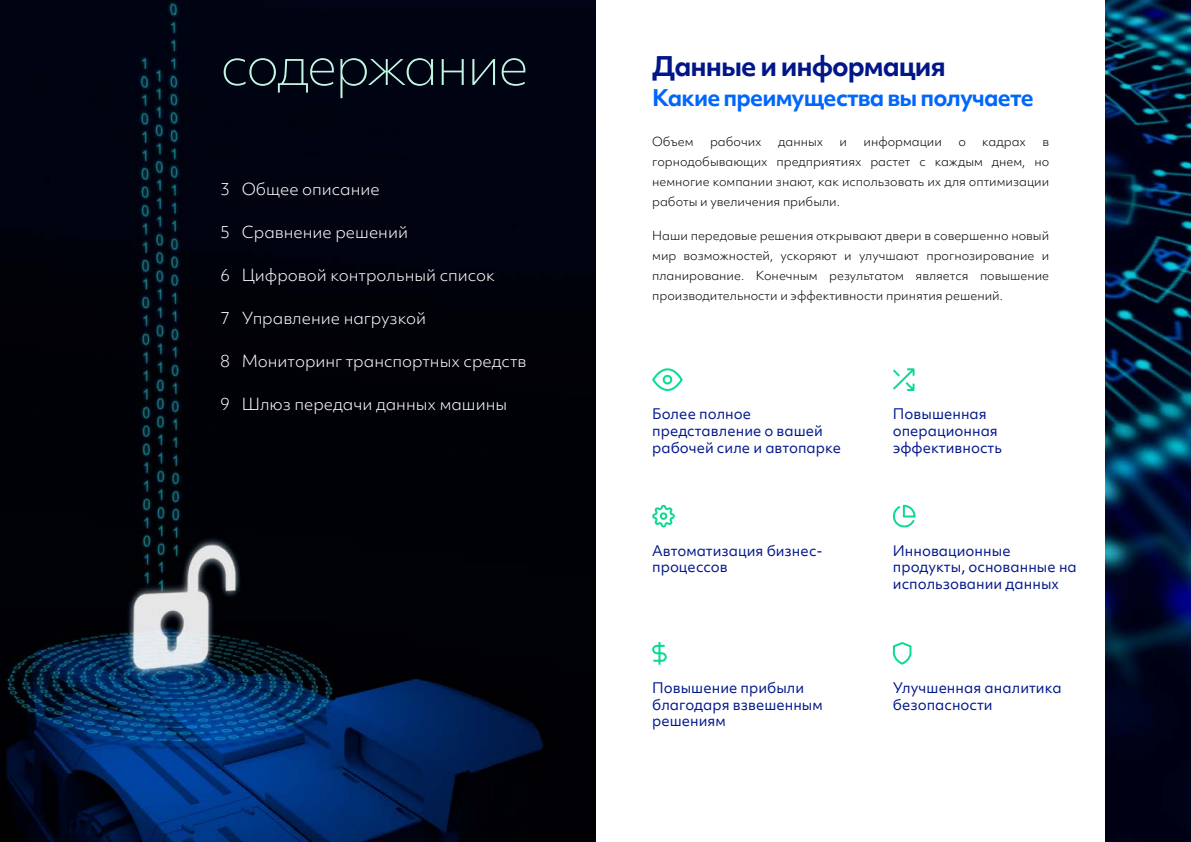
<style>
.page{position:relative;width:1191px;height:842px;background:#fff}
.page>*{position:absolute;margin:0;border:0;box-sizing:border-box;transform-origin:0 0}
.t1{font:100 54px "Objektiv Mk 2";letter-spacing:-.04em;color:#c2f6e3}
.t2{font:700 26px "Objektiv Mk 2";letter-spacing:-.04em;color:#001689}
.t3{font:700 22px "Objektiv Mk 2";letter-spacing:-.04em;color:#0066fc}
.t4{font:300 16px "Objektiv Mk 2";color:#fff}
.t5{font:14px/16.8px "Objektiv Mk 2";color:#001689}
.t6{font:300 12px/20px "Objektiv Mk 2";color:#000;text-align:justify}
</style>
<div class="page">
<img style="left:1106px;top:0;width:85px;height:842px">
<img style="left:0;top:0;width:595px;height:842px">
<svg style="left:652px;top:368px;width:31px;height:23px"></svg>
<svg style="left:893px;top:368px;width:22px;height:23px"></svg>
<svg style="left:652px;top:504px;width:23px;height:24px"></svg>
<svg style="left:892px;top:504px;width:24px;height:24px"></svg>
<svg style="left:652px;top:642px;width:15px;height:23px"></svg>
<svg style="left:892px;top:642px;width:20px;height:23px"></svg>
<h1 class="t1" style="left:220px;top:28px;width:310px">содержание</h1>
<h2 class="t2" style="left:652px;top:48px;width:295px">Данные и информация</h2>
<h3 class="t3" style="left:652px;top:82px;width:383px">Какие преимущества вы получаете</h3>
<p class="t6" style="left:652px;top:131px;width:43px">Объем</p>
<p class="t6" style="left:710px;top:131px;width:53px">рабочих</p>
<p class="t6" style="left:778px;top:131px;width:47px">данных</p>
<p class="t6" style="left:839px;top:131px;width:9px">и</p>
<p class="t6" style="left:863px;top:131px;width:80px">информации</p>
<p class="t6" style="left:958px;top:131px;width:9px">о</p>
<p class="t6" style="left:982px;top:131px;width:45px">кадрах</p>
<p class="t6" style="left:652px;top:131px;width:398px;text-indent:390px">в горнодобывающих предприятиях растет с каждым днем, но немногие компании знают, как использовать их для оптимизации работы и увеличения прибыли.</p>
<p class="t6" style="left:652px;top:226px;width:398px">Наши передовые решения открывают двери в совершенно новый мир возможностей, ускоряют и улучшают прогнозирование и планирование. Конечным результатом является повышение производительности и эффективности принятия решений.</p>
<h3 class="t4" style="left:220px;top:178px;width:161px">3 Общее описание</h3>
<h3 class="t4" style="left:220px;top:221px;width:189px">5 Сравнение решений</h3>
<h3 class="t4" style="left:220px;top:264px;width:276px">6 Цифровой контрольный список</h3>
<h3 class="t4" style="left:220px;top:307px;width:207px">7 Управление нагрузкой</h3>
<h3 class="t4" style="left:220px;top:350px;width:308px">8 Мониторинг транспортных средств</h3>
<h3 class="t4" style="left:220px;top:393px;width:288px">9 Шлюз передачи данных машины</h3>
<p class="t5" style="left:652px;top:405px;width:190px">Более полное представление о вашей рабочей силе и автопарке</p>
<p class="t5" style="left:893px;top:405px;width:110px">Повышенная операционная эффективность</p>
<p class="t5" style="left:652px;top:542px;width:172px">Автоматизация бизнес&shy;процессов</p>
<p class="t5" style="left:893px;top:542px;width:185px">Инновационные продукты, основанные на использовании данных</p>
<p class="t5" style="left:652px;top:679px;width:172px">Повышение прибыли благодаря взвешенным решениям</p>
<p class="t5" style="left:893px;top:679px;width:170px">Улучшенная аналитика безопасности</p>
</div>
